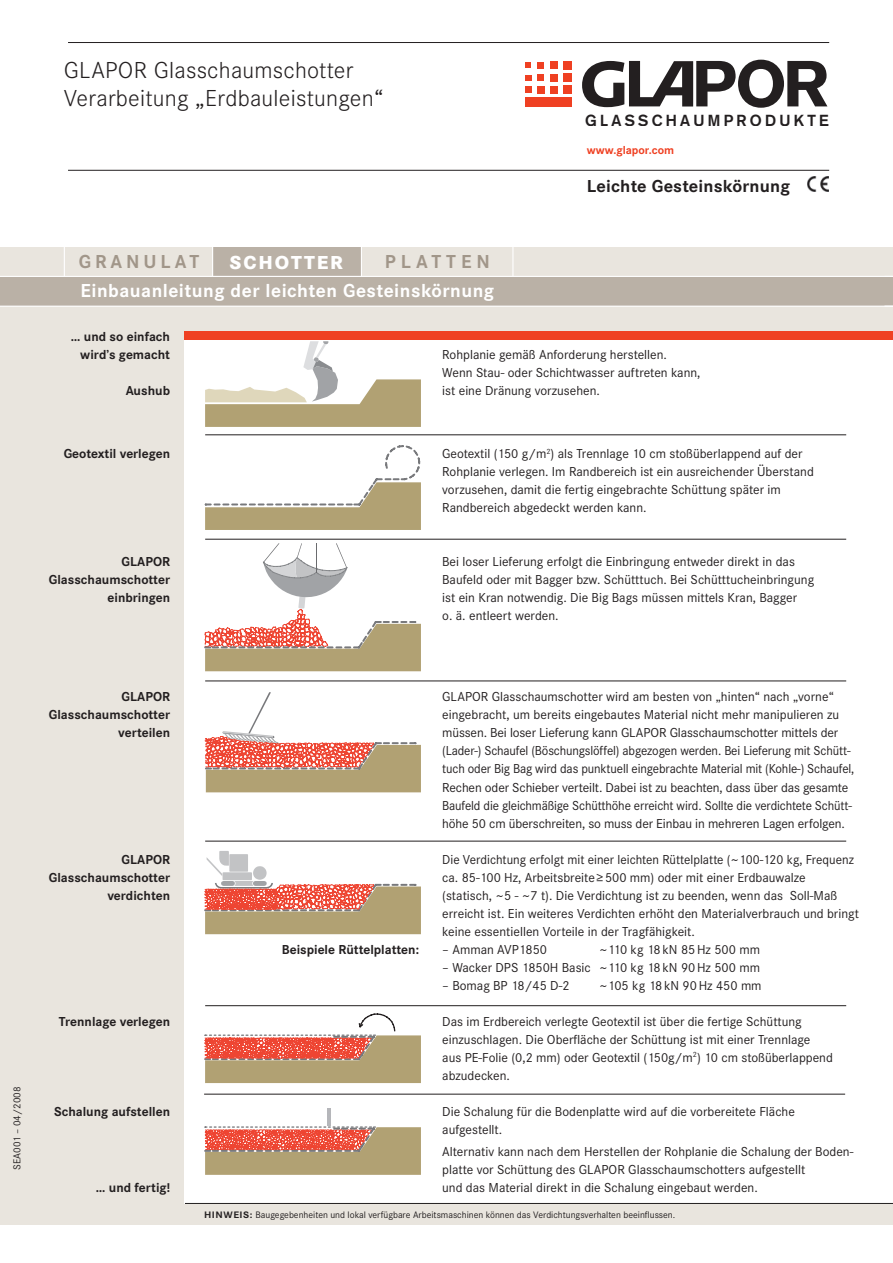
<style>
.page{position:relative;width:893px;height:1263px;background:#fff}
.page>*{position:absolute;margin:0;border:0;box-sizing:border-box;transform-origin:0 0}
.t1{font:300 24px/28.8px "Corporate S";letter-spacing:.01em;color:#231f20}
.t2{font:700 19.5px "Corporate S";letter-spacing:.025em;color:#fff}
.t3{font:700 19.5px "Corporate S";letter-spacing:.25em;color:#a19689}
.t4{font:800 19.5px "Corporate S";letter-spacing:.1em;color:#fff}
.t5{font:700 18px "Corporate S";letter-spacing:.01em;color:#231f20}
.t6{font:700 15.75px "Akzidenz Grotesk";letter-spacing:.21em;color:#231f20}
.t7{font:13.5px/18px "Corporate S";color:#231f20}
.t8{font:700 13.5px/18px "Corporate S";color:#231f20;text-align:right}
.t9{font:700 12px "Corporate S";color:#ef4022}
.t10{font:10.5px "Corporate S";color:#231f20}
.t11{font:9.75px "Corporate S";color:#231f20}
.s1{font-weight:700}
</style>
<div class="page">
<div style="left:0;top:247px;width:893px;height:29px;background:#e9e5de"></div>
<div style="left:213px;top:247px;width:148px;height:29px;background:#bab1a6"></div>
<svg style="left:361px;top:247px;width:1px;height:29px"></svg>
<svg style="left:512px;top:247px;width:1px;height:29px"></svg>
<svg style="left:64px;top:247px;width:1px;height:29px"></svg>
<svg style="left:212px;top:247px;width:1px;height:29px"></svg>
<div style="left:0;top:276px;width:893px;height:949px;background:#e9e5de"></div>
<div style="left:0;top:276px;width:893px;height:30px;background:#bab1a6"></div>
<hr style="left:0;top:276px;width:893px;height:1px;background:#fff">
<hr style="left:0;top:306px;width:893px;height:1px;background:#fff">
<div style="left:185px;top:332px;width:708px;height:871px;background:#fff"></div>
<hr style="left:68px;top:42px;width:761px;height:1px;background:#231f20">
<hr style="left:68px;top:170px;width:761px;height:1px;background:#231f20">
<hr style="left:185px;top:1203px;width:708px;height:1px;background:#231f20">
<div style="left:185px;top:332px;width:708px;height:8px;background:#ef4022"></div>
<svg style="left:582px;top:60px;width:245px;height:48px"></svg>
<div style="left:525px;top:98px;width:46px;height:9px;background:#ef4022"></div>
<div style="left:550px;top:86px;width:8px;height:8px;background:#ef4022"></div>
<div style="left:563px;top:85px;width:8px;height:9px;background:#ef4022"></div>
<div style="left:563px;top:73px;width:8px;height:9px;background:#ef4022"></div>
<div style="left:563px;top:61px;width:8px;height:8px;background:#ef4022"></div>
<div style="left:537px;top:86px;width:7px;height:8px;background:#ef4022"></div>
<div style="left:525px;top:87px;width:7px;height:6px;background:#ef4022"></div>
<div style="left:550px;top:74px;width:8px;height:7px;background:#ef4022"></div>
<div style="left:537px;top:74px;width:7px;height:7px;background:#ef4022"></div>
<svg style="left:525px;top:75px;width:6px;height:5px"></svg>
<div style="left:550px;top:61px;width:8px;height:8px;background:#ef4022"></div>
<div style="left:537px;top:62px;width:7px;height:6px;background:#ef4022"></div>
<svg style="left:525px;top:62px;width:6px;height:6px"></svg>
<svg style="left:205px;top:341px;width:216px;height:86px"></svg>
<svg style="left:204px;top:445px;width:217px;height:85px"></svg>
<svg style="left:204px;top:543px;width:217px;height:128px"></svg>
<svg style="left:204px;top:692px;width:217px;height:100px"></svg>
<svg style="left:204px;top:851px;width:217px;height:83px"></svg>
<svg style="left:204px;top:1013px;width:217px;height:70px"></svg>
<hr style="left:327px;top:1108px;width:3px;height:18px;background:#b5b6ba">
<svg style="left:204px;top:1126px;width:217px;height:49px;background:#c68f6f"></svg>
<hr style="left:205px;top:435px;width:641px;height:1px;background:#231f20">
<hr style="left:205px;top:539px;width:641px;height:1px;background:#231f20">
<hr style="left:205px;top:681px;width:641px;height:1px;background:#231f20">
<hr style="left:205px;top:841px;width:641px;height:1px;background:#231f20">
<hr style="left:205px;top:1005px;width:641px;height:1px;background:#231f20">
<hr style="left:204px;top:1094px;width:641px;height:1px;background:#231f20">
<img style="left:808px;top:176px;width:20px;height:15px">
<h1 class="t1" style="left:64px;top:55px;width:321px">Glapor Glasschaumschotter<br>Verarbeitung „Erdbauleistungen“</h1>
<h2 class="t3" style="left:79px;top:250px;width:96px">Gran ulat</h2>
<h2 class="t4" style="left:230px;top:251px;width:115px">SCHOTTER</h2>
<h2 class="t3" style="left:385px;top:250px;width:106px">PLATTEN</h2>
<h2 class="t2" style="left:80px;top:279px;width:415px">Einbauanleitung der leichten Gesteinskörnung</h2>
<p class="t6" style="left:585px;top:111px;width:245px">GLASSCHAUMPRODUKTE</p>
<p class="t9" style="left:587px;top:143px;width:89px">www.glapor.com</p>
<h3 class="t5" style="left:587px;top:175px;width:205px">Leichte Gesteinskörnung</h3>
<p class="t8" style="left:71px;top:328px;width:101px">… und so einfach wird’s gemacht</p>
<p class="t7" style="left:442px;top:346px;width:260px">Rohplanie gemäß Anforderung herstellen.<br>Wenn Stau- oder Schichtwasser auftreten kann,</p>
<p class="t8" style="left:126px;top:382px;width:46px">Aushub</p>
<p class="t7" style="left:442px;top:382px;width:159px">ist eine Dränung vorzusehen.</p>
<p class="t8" style="left:64px;top:445px;width:108px">Geotextil verlegen</p>
<p class="t7" style="left:442px;top:445px;width:373px">Geotextil (150 g/m<sup>2</sup>) als Trennlage 10 cm stoßüberlappend auf der Rohplanie verlegen. Im Randbereich ist ein ausreichender Überstand vorzusehen, damit die fertig eingebrachte Schüttung später im Randbereich abgedeckt werden kann.</p>
<p class="t8" style="left:121px;top:553px;width:46px">GLAPOR</p>
<p class="t7" style="left:442px;top:553px;width:354px">Bei loser Lieferung erfolgt die Einbringung entweder direkt in das</p>
<p class="t8" style="left:49px;top:571px;width:123px">Glasschaumschotter</p>
<p class="t7" style="left:442px;top:571px;width:373px">Baufeld oder mit Bagger bzw. Schütttuch. Bei Schütttucheinbringung</p>
<p class="t8" style="left:108px;top:589px;width:64px">einbringen</p>
<p class="t7" style="left:442px;top:589px;width:356px">ist ein Kran notwendig. Die Big Bags müssen mittels Kran, Bagger o. ä. entleert werden.</p>
<p class="t10" style="left:11px;top:1170px;width:85px;rotate:-90deg">SEA001 – 04/2008</p>
<p class="t8" style="left:121px;top:688px;width:46px">GLAPOR</p>
<p class="t7" style="left:442px;top:688px;width:393px">GLAPOR Glasschaumschotter wird am besten von „hinten“ nach „vorne“</p>
<p class="t8" style="left:49px;top:706px;width:123px">Glasschaumschotter</p>
<p class="t7" style="left:442px;top:706px;width:398px">eingebracht, um bereits eingebautes Material nicht mehr manipulieren zu</p>
<p class="t8" style="left:118px;top:724px;width:53px">verteilen</p>
<p class="t7" style="left:442px;top:724px;width:414px">müssen. Bei loser Lieferung kann GLAPOR Glasschaumschotter mittels der (Lader-) Schaufel (Böschungslöffel) abgezogen werden. Bei Lieferung mit Schütt&shy;tuch oder Big Bag wird das punktuell eingebrachte Material mit (Kohle-) Schaufel, Rechen oder Schieber verteilt. Dabei ist zu beachten, dass über das gesamte Baufeld die gleichmäßige Schütthöhe erreicht wird. Sollte die verdichtete Schütt&shy;höhe 50 cm überschreiten, so muss der Einbau in mehreren Lagen erfolgen.</p>
<p class="t8" style="left:121px;top:850px;width:46px">GLAPOR</p>
<p class="t7" style="left:442px;top:850px;width:413px">Die Verdichtung erfolgt mit einer leichten Rüttelplatte (~100-120 kg, Frequenz</p>
<p class="t8" style="left:49px;top:868px;width:123px">Glasschaumschotter</p>
<p class="t7" style="left:442px;top:868px;width:365px">ca. 85-100 Hz, Arbeitsbreite ≥500 mm) oder mit einer Erdbauwalze</p>
<p class="t8" style="left:107px;top:886px;width:64px">verdichten</p>
<p class="t7" style="left:442px;top:886px;width:418px">(statisch, ~5 - ~7 t). Die Verdichtung ist zu beenden, wenn das Soll-Maß erreicht ist. Ein weiteres Verdichten erhöht den Materialverbrauch und bringt keine essentiellen Vorteile in der Tragfähigkeit.</p>
<p class="t8" style="left:282px;top:940px;width:139px">Beispiele Rüttelplatten:</p>
<p class="t7" style="left:442px;top:940px;width:106px">– Amman AVP1850</p>
<p class="t7" style="left:599px;top:940px;width:162px">~110 kg 18kN 85Hz 500 mm</p>
<p class="t7" style="left:442px;top:958px;width:319px">– Wacker DPS 1850H Basic ~110 kg 18kN 90Hz 500 mm</p>
<p class="t7" style="left:442px;top:976px;width:129px">– Bomag BP 18/45 D-2</p>
<p class="t7" style="left:599px;top:976px;width:164px">~105 kg 18kN 90Hz 450 mm</p>
<p class="t8" style="left:59px;top:1012px;width:113px">Trennlage verlegen</p>
<p class="t7" style="left:442px;top:1012px;width:392px">Das im Erdbereich verlegte Geotextil ist über die fertige Schüttung einzuschlagen. Die Oberfläche der Schüttung ist mit einer Trennlage<br>aus PE-Folie (0,2 mm) oder Geotextil (150g/m<sup>2</sup>) 10 cm stoßüberlappend abzudecken.</p>
<p class="t8" style="left:54px;top:1102px;width:117px">Schalung aufstellen</p>
<p class="t7" style="left:442px;top:1102px;width:354px">Die Schalung für die Bodenplatte wird auf die vorbereitete Fläche aufgestellt.</p>
<p class="t7" style="left:442px;top:1143px;width:412px">Alternativ kann nach dem Herstellen der Rohplanie die Schalung der Boden&shy;platte vor Schüttung des GLAPOR Glasschaumschotters aufgestellt</p>
<p class="t8" style="left:96px;top:1179px;width:76px">… und fertig!</p>
<p class="t7" style="left:442px;top:1179px;width:317px">und das Material direkt in die Schalung eingebaut werden.</p>
<p class="t11" style="left:204px;top:1209px;width:473px"><span class="s1">HINWEIS:</span> Baugegebenheiten und lokal verfügbare Arbeitsmaschinen können das Verdichtungsverhalten beeinflussen.</p>
</div>
